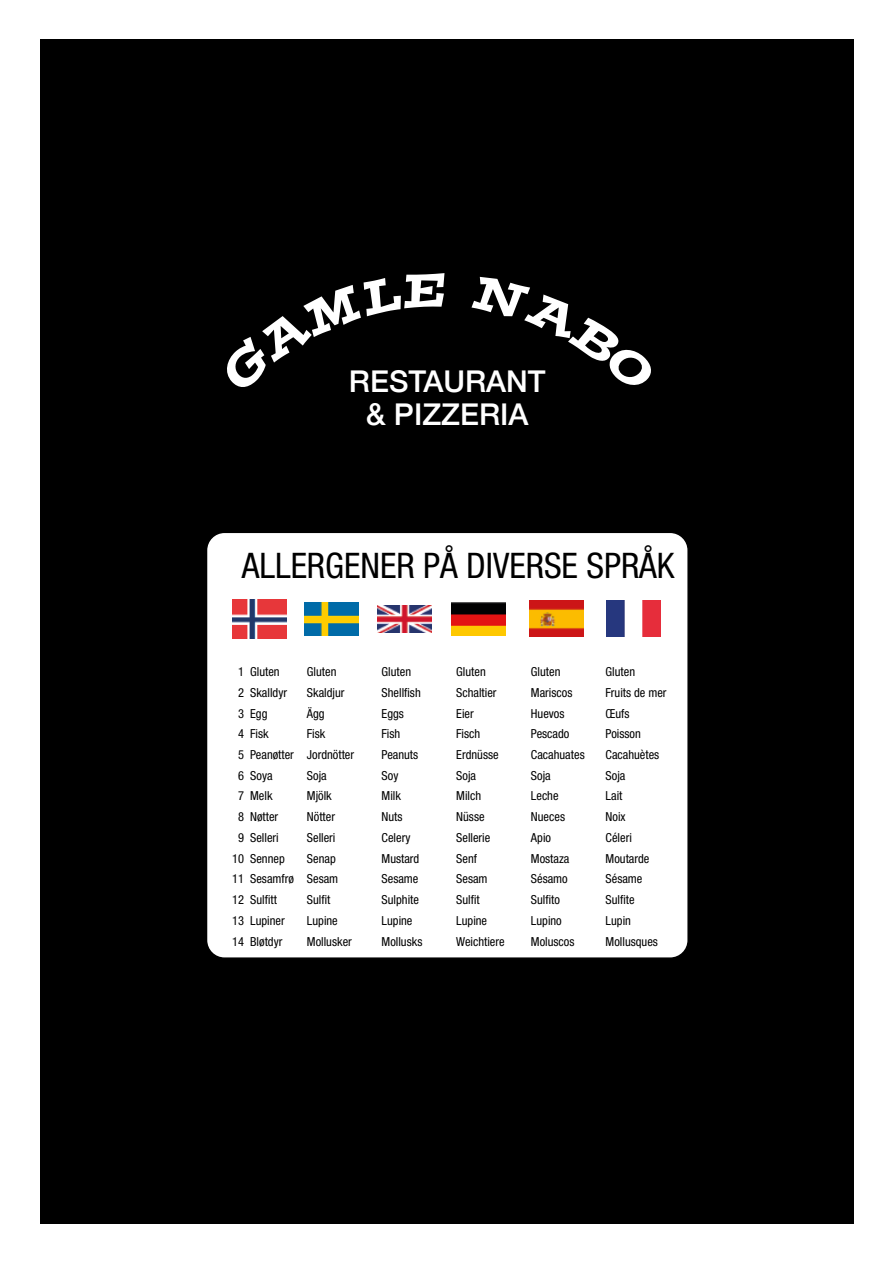
<style>
.page{position:relative;width:893px;height:1263px;background:#fff}
.page>*{position:absolute;margin:0;border:0;box-sizing:border-box;transform-origin:0 0}
.t1{font:condensed 35.25px "Helvetica Neue";color:#000}
.t2{font:500 30px/33px "Helvetica Neue";color:#fff;text-align:center}
.t3{font:condensed 12.45px "Helvetica Neue";color:#000}
</style>
<div class="page">
<div style="left:41px;top:39px;width:813px;height:1185px;background:#000"></div>
<svg style="left:227px;top:273px;width:217px;height:114px"></svg>
<svg style="left:471px;top:276px;width:180px;height:109px"></svg>
<div style="left:206px;top:532px;width:482px;height:426px;background:#fff;border-radius:18px"></div>
<img style="left:378px;top:605px;width:54px;height:27px">
<img style="left:529px;top:601px;width:54px;height:36px">
<img style="left:232px;top:599px;width:54px;height:39px">
<img style="left:452px;top:603px;width:54px;height:32px">
<img style="left:305px;top:602px;width:54px;height:34px">
<img style="left:607px;top:601px;width:54px;height:36px">
<div style="left:206px;top:531px;width:483px;height:428px;border:2px solid #000;border-radius:18px"></div>
<h2 class="t2" style="left:349px;top:362px;width:198px">RESTAURANT &amp; PIZZERIA</h2>
<h1 class="t1" style="left:242px;top:545px;width:434px">ALLERGENER PÅ DIVERSE SPRÅK</h1>
<p class="t3" style="left:238px;top:664px;width:43px">1 Gluten</p>
<p class="t3" style="left:307px;top:664px;width:31px">Gluten</p>
<p class="t3" style="left:382px;top:664px;width:31px">Gluten</p>
<p class="t3" style="left:456px;top:664px;width:31px">Gluten</p>
<p class="t3" style="left:531px;top:664px;width:31px">Gluten</p>
<p class="t3" style="left:606px;top:664px;width:31px">Gluten</p>
<p class="t3" style="left:238px;top:685px;width:50px">2 Skalldyr</p>
<p class="t3" style="left:307px;top:685px;width:39px">Skaldjur</p>
<p class="t3" style="left:382px;top:685px;width:41px">Shellfish</p>
<p class="t3" style="left:456px;top:685px;width:42px">Schaltier</p>
<p class="t3" style="left:531px;top:685px;width:43px">Mariscos</p>
<p class="t3" style="left:606px;top:685px;width:63px">Fruits de mer</p>
<p class="t3" style="left:238px;top:706px;width:31px">3 Egg</p>
<p class="t3" style="left:307px;top:706px;width:19px">Ägg</p>
<p class="t3" style="left:382px;top:706px;width:24px">Eggs</p>
<p class="t3" style="left:456px;top:706px;width:19px">Eier</p>
<p class="t3" style="left:531px;top:706px;width:35px">Huevos</p>
<p class="t3" style="left:606px;top:706px;width:25px">Œufs</p>
<p class="t3" style="left:238px;top:727px;width:32px">4 Fisk</p>
<p class="t3" style="left:307px;top:727px;width:20px">Fisk</p>
<p class="t3" style="left:382px;top:727px;width:20px">Fish</p>
<p class="t3" style="left:456px;top:727px;width:25px">Fisch</p>
<p class="t3" style="left:531px;top:727px;width:40px">Pescado</p>
<p class="t3" style="left:606px;top:727px;width:37px">Poisson</p>
<p class="t3" style="left:238px;top:747px;width:117px">5 Peanøtter Jordnötter</p>
<p class="t3" style="left:382px;top:747px;width:38px">Peanuts</p>
<p class="t3" style="left:456px;top:747px;width:44px">Erdnüsse</p>
<p class="t3" style="left:531px;top:747px;width:55px">Cacahuates</p>
<p class="t3" style="left:606px;top:747px;width:55px">Cacahuètes</p>
<p class="t3" style="left:238px;top:768px;width:36px">6 Soya</p>
<p class="t3" style="left:307px;top:768px;width:21px">Soja</p>
<p class="t3" style="left:382px;top:768px;width:18px">Soy</p>
<p class="t3" style="left:456px;top:768px;width:21px">Soja</p>
<p class="t3" style="left:531px;top:768px;width:21px">Soja</p>
<p class="t3" style="left:606px;top:768px;width:21px">Soja</p>
<p class="t3" style="left:238px;top:789px;width:36px">7 Melk</p>
<p class="t3" style="left:307px;top:789px;width:26px">Mjölk</p>
<p class="t3" style="left:382px;top:789px;width:21px">Milk</p>
<p class="t3" style="left:456px;top:789px;width:26px">Milch</p>
<p class="t3" style="left:531px;top:789px;width:29px">Leche</p>
<p class="t3" style="left:606px;top:789px;width:18px">Lait</p>
<p class="t3" style="left:238px;top:810px;width:42px">8 Nøtter</p>
<p class="t3" style="left:307px;top:810px;width:30px">Nötter</p>
<p class="t3" style="left:382px;top:810px;width:22px">Nuts</p>
<p class="t3" style="left:456px;top:810px;width:30px">Nüsse</p>
<p class="t3" style="left:531px;top:810px;width:36px">Nueces</p>
<p class="t3" style="left:606px;top:810px;width:22px">Noix</p>
<p class="t3" style="left:238px;top:830px;width:42px">9 Selleri</p>
<p class="t3" style="left:307px;top:830px;width:30px">Selleri</p>
<p class="t3" style="left:382px;top:830px;width:31px">Celery</p>
<p class="t3" style="left:456px;top:830px;width:36px">Sellerie</p>
<p class="t3" style="left:531px;top:830px;width:22px">Apio</p>
<p class="t3" style="left:606px;top:830px;width:28px">Céleri</p>
<p class="t3" style="left:232px;top:851px;width:54px">10 Sennep</p>
<p class="t3" style="left:307px;top:851px;width:30px">Senap</p>
<p class="t3" style="left:382px;top:851px;width:39px">Mustard</p>
<p class="t3" style="left:456px;top:851px;width:22px">Senf</p>
<p class="t3" style="left:531px;top:851px;width:40px">Mostaza</p>
<p class="t3" style="left:606px;top:851px;width:45px">Moutarde</p>
<p class="t3" style="left:232px;top:872px;width:107px">11 Sesamfrø Sesam</p>
<p class="t3" style="left:382px;top:872px;width:38px">Sesame</p>
<p class="t3" style="left:456px;top:872px;width:33px">Sesam</p>
<p class="t3" style="left:531px;top:872px;width:38px">Sésamo</p>
<p class="t3" style="left:606px;top:872px;width:38px">Sésame</p>
<p class="t3" style="left:232px;top:893px;width:46px">12 Sulfitt</p>
<p class="t3" style="left:307px;top:893px;width:25px">Sulfit</p>
<p class="t3" style="left:382px;top:893px;width:39px">Sulphite</p>
<p class="t3" style="left:456px;top:893px;width:25px">Sulfit</p>
<p class="t3" style="left:531px;top:893px;width:31px">Sulfito</p>
<p class="t3" style="left:606px;top:893px;width:31px">Sulfite</p>
<p class="t3" style="left:232px;top:913px;width:54px">13 Lupiner</p>
<p class="t3" style="left:307px;top:913px;width:32px">Lupine</p>
<p class="t3" style="left:382px;top:913px;width:32px">Lupine</p>
<p class="t3" style="left:456px;top:913px;width:32px">Lupine</p>
<p class="t3" style="left:531px;top:913px;width:32px">Lupino</p>
<p class="t3" style="left:606px;top:913px;width:27px">Lupin</p>
<p class="t3" style="left:232px;top:934px;width:52px">14 Bløtdyr</p>
<p class="t3" style="left:307px;top:934px;width:46px">Mollusker</p>
<p class="t3" style="left:382px;top:934px;width:42px">Mollusks</p>
<p class="t3" style="left:456px;top:934px;width:50px">Weichtiere</p>
<p class="t3" style="left:531px;top:934px;width:45px">Moluscos</p>
<p class="t3" style="left:606px;top:934px;width:54px">Mollusques</p>
</div>
